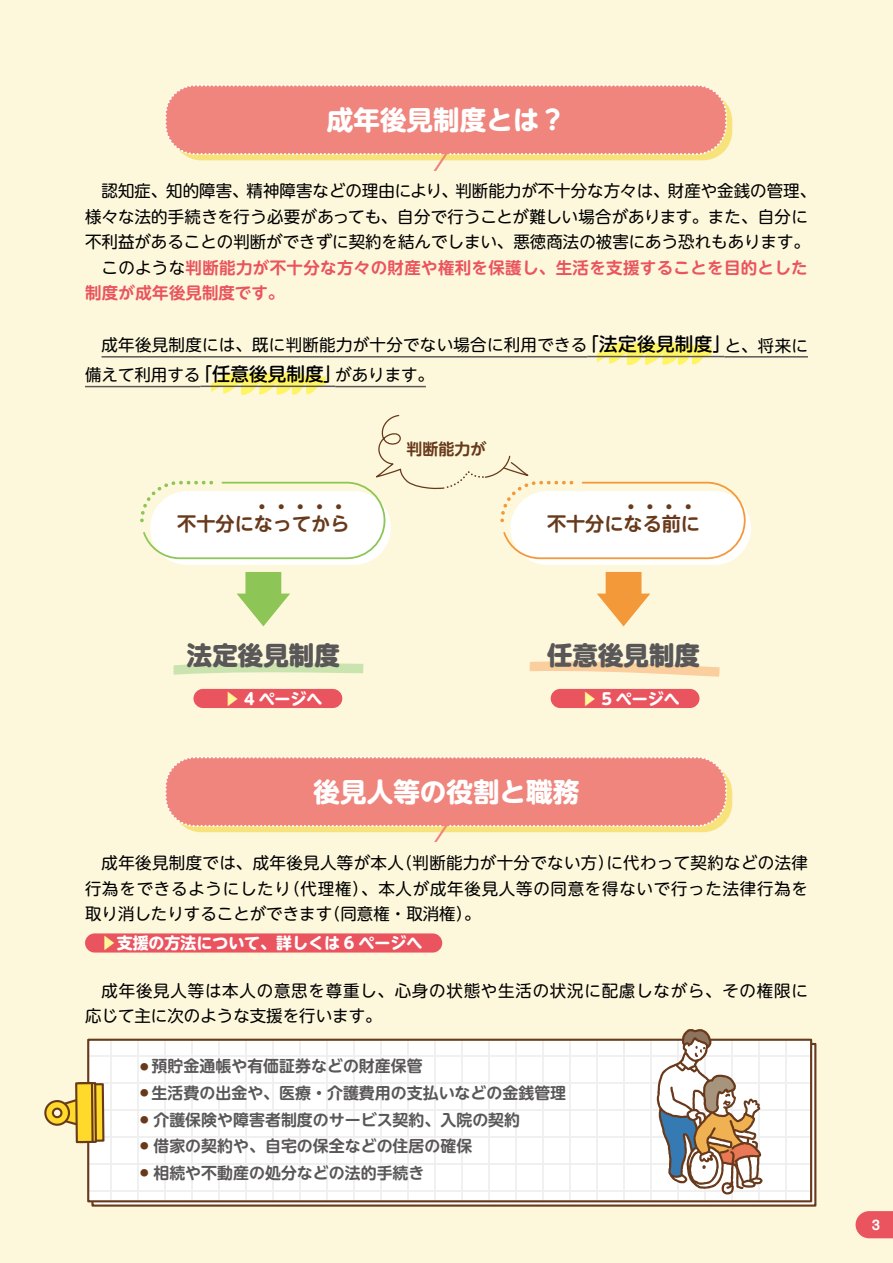
<style>
.page{position:relative;width:893px;height:1263px;background:#fdf8dc}
.page>*{position:absolute;margin:0;border:0;box-sizing:border-box;transform-origin:0 0}
.t1{font:700 26.55px "UD Shin M Go Pr 6 N";color:#fff}
.t2{font:800 25.5px "UD Shin M Go Pr 6 N";color:#595757}
.t3{font:700 19.2px "UD Shin M Go Pr 6 N De";color:#683a1b}
.t4{font:16.5px/25.5px "UD Shin M Go Pr 6 N";color:#000}
.t5{font:16.5px/29.8px "UD Shin M Go Pr 6 N";letter-spacing:.02em;color:#000}
.t6{font:16.5px/25.5px "UD Shin M Go Pr 6 N";letter-spacing:.045em;color:#000}
.t7{font:700 16.5px/25.5px "UD Shin M Go Pr 6 N De";letter-spacing:.02em;color:#ea545e}
.t8{font:700 15.9px "UD Shin M Go Pr 6 N De";color:#595757}
.t9{font:700 15.9px "UD Shin M Go Pr 6 N";color:#fff}
.t10{font:700 15.9px "UD Shin M Go Pr 6 N De";color:#683a1b}
.t11{font:12.75px "Ntoday Std De Bold KS";color:#fff}
.s1{font-family:"UD Shin M Go Pr 6 N";font-weight:400;color:#000}
.s2{font-weight:500;font-size:18.6px}
.s3{color:#fff899}
</style>
<div class="page">
<div style="left:91px;top:1043px;width:725px;height:163px;border:2px solid #683a1b"></div>
<div style="left:88px;top:1040px;width:723px;height:161px;background:linear-gradient(to right,#fdfdfd,#fdfdfd)"></div>
<div style="left:87px;top:1039px;width:725px;height:163px;border:2px solid #683a1b"></div>
<svg style="left:44px;top:1081px;width:62px;height:63px"></svg>
<svg style="left:597px;top:342px;width:115px;height:23px"></svg>
<svg style="left:211px;top:371px;width:115px;height:24px"></svg>
<div style="left:172px;top:92px;width:560px;height:68px;background:#f7e27b;border-radius:29px"></div>
<div style="left:166px;top:85px;width:560px;height:69px;background:#ef857d;border-radius:29px"></div>
<div style="left:165px;top:84px;width:562px;height:71px;border:2px dashed #fff;border-radius:29px"></div>
<svg style="left:425px;top:152px;width:24px;height:18px"></svg>
<div style="left:172px;top:764px;width:560px;height:68px;background:#f7e27b;border-radius:29px"></div>
<div style="left:166px;top:757px;width:560px;height:69px;background:#ef857d;border-radius:29px"></div>
<div style="left:165px;top:756px;width:562px;height:71px;border:2px dashed #fff;border-radius:29px"></div>
<svg style="left:425px;top:824px;width:24px;height:18px"></svg>
<hr style="left:102px;top:356px;width:485px;height:2px;background:#595757">
<hr style="left:587px;top:356px;width:137px;height:1px;background:#595757">
<hr style="left:724px;top:356px;width:84px;height:2px;background:#595757">
<hr style="left:85px;top:386px;width:115px;height:1px;background:#595757">
<hr style="left:200px;top:386px;width:135px;height:1px;background:#595757">
<hr style="left:335px;top:386px;width:91px;height:1px;background:#595757">
<div style="left:85px;top:933px;width:357px;height:19px;background:#ea545e;border-radius:10px"></div>
<svg style="left:173px;top:663px;width:190px;height:12px"></svg>
<svg style="left:529px;top:661px;width:191px;height:16px"></svg>
<div style="left:150px;top:491px;width:241px;height:74px;background:#fff;border-radius:37px"></div>
<svg style="left:237px;top:572px;width:53px;height:54px"></svg>
<div style="left:510px;top:491px;width:241px;height:74px;background:#fff;border-radius:37px"></div>
<svg style="left:597px;top:572px;width:53px;height:54px"></svg>
<svg style="left:140px;top:414px;width:606px;height:146px"></svg>
<div style="left:193px;top:689px;width:149px;height:19px;background:#ea545e;border-radius:10px"></div>
<div style="left:551px;top:689px;width:148px;height:19px;background:#ea545e;border-radius:10px"></div>
<svg style="left:657px;top:1029px;width:106px;height:165px;background:#ccc0b4"></svg>
<svg style="left:855px;top:1211px;width:38px;height:27px"></svg>
<h1 class="t1" style="left:327px;top:97px;width:241px">成年後見制度とは？</h1>
<p class="t4" style="left:85px;top:177px;width:733px;text-indent:16px">認知症、知的障害、精神障害などの理由により、判断能力が不十分な方々は、財産や金銭の管理、様々な法的手続きを行う必要があっても、自分で行うことが難しい場合があります。また、自分に不利益があることの判断ができずに契約を結んでしまい、悪徳商法の被害にあう恐れもあります。</p>
<p class="t7" style="left:85px;top:254px;width:724px;text-indent:16px"><span class="s1">このような</span>判断能力が不十分な方々の財産や権利を保護し、生活を支援することを目的とした制度が成年後見制度です。</p>
<p class="t5" style="left:85px;top:329px;width:724px;text-indent:16px">成年後見制度には、既に判断能力が十分でない場合に利用できる<span class="s2">「法定後見制度」</span>と、将来に備えて利用する<span class="s2">「任意後見制度」</span>があります。</p>
<p class="t10" style="left:407px;top:435px;width:81px">判断能力が</p>
<p class="t3" style="left:253px;top:490px;width:97px">・・・・・</p>
<p class="t3" style="left:621px;top:490px;width:78px">・・・・</p>
<p class="t3" style="left:177px;top:507px;width:174px">不十分になってから</p>
<p class="t3" style="left:547px;top:507px;width:155px">不十分になる前に</p>
<h2 class="t2" style="left:187px;top:633px;width:155px">法定後見制度</h2>
<h2 class="t2" style="left:547px;top:633px;width:155px">任意後見制度</h2>
<p class="t9" style="left:224px;top:685px;width:100px"><span class="s3">▶</span> 4 ページへ</p>
<p class="t9" style="left:581px;top:685px;width:100px"><span class="s3">▶</span> 5 ページへ</p>
<h1 class="t1" style="left:314px;top:769px;width:267px">後見人等の役割と職務</h1>
<p class="t4" style="left:85px;top:849px;width:724px;text-align:justify;text-indent:16px">成年後見制度では、成年後見人等が本人（判断能力が十分でない方）に代わって契約などの法律行為をできるようにしたり（代理権）、本人が成年後見人等の同意を得ないで行った法律行為を取り消したりすることができます（同意権・取消権）。</p>
<p class="t9" style="left:101px;top:929px;width:323px"><span class="s3">▶</span>支援の方法について、詳しくは 6 ページへ</p>
<p class="t6" style="left:85px;top:977px;width:724px;text-indent:16px">成年後見人等は本人の意思を尊重し、心身の状態や生活の状況に配慮しながら、その権限に応じて主に次のような支援を行います。</p>
<p class="t8" style="left:140px;top:1053px;width:284px"><sup>●</sup> 預貯金通帳や有価証券などの財産保管</p>
<p class="t8" style="left:140px;top:1079px;width:427px"><sup>●</sup> 生活費の出金や、医療・介護費用の支払いなどの金銭管理</p>
<p class="t8" style="left:140px;top:1106px;width:381px"><sup>●</sup> 介護保険や障害者制度のサービス契約、入院の契約</p>
<p class="t8" style="left:140px;top:1132px;width:334px"><sup>●</sup> 借家の契約や、自宅の保全などの住居の確保</p>
<p class="t8" style="left:140px;top:1159px;width:286px"><sup>●</sup> 相続や不動産の処分などの法的手続き</p>
<p class="t11" style="left:872px;top:1215px;width:10px">3</p>
</div>
